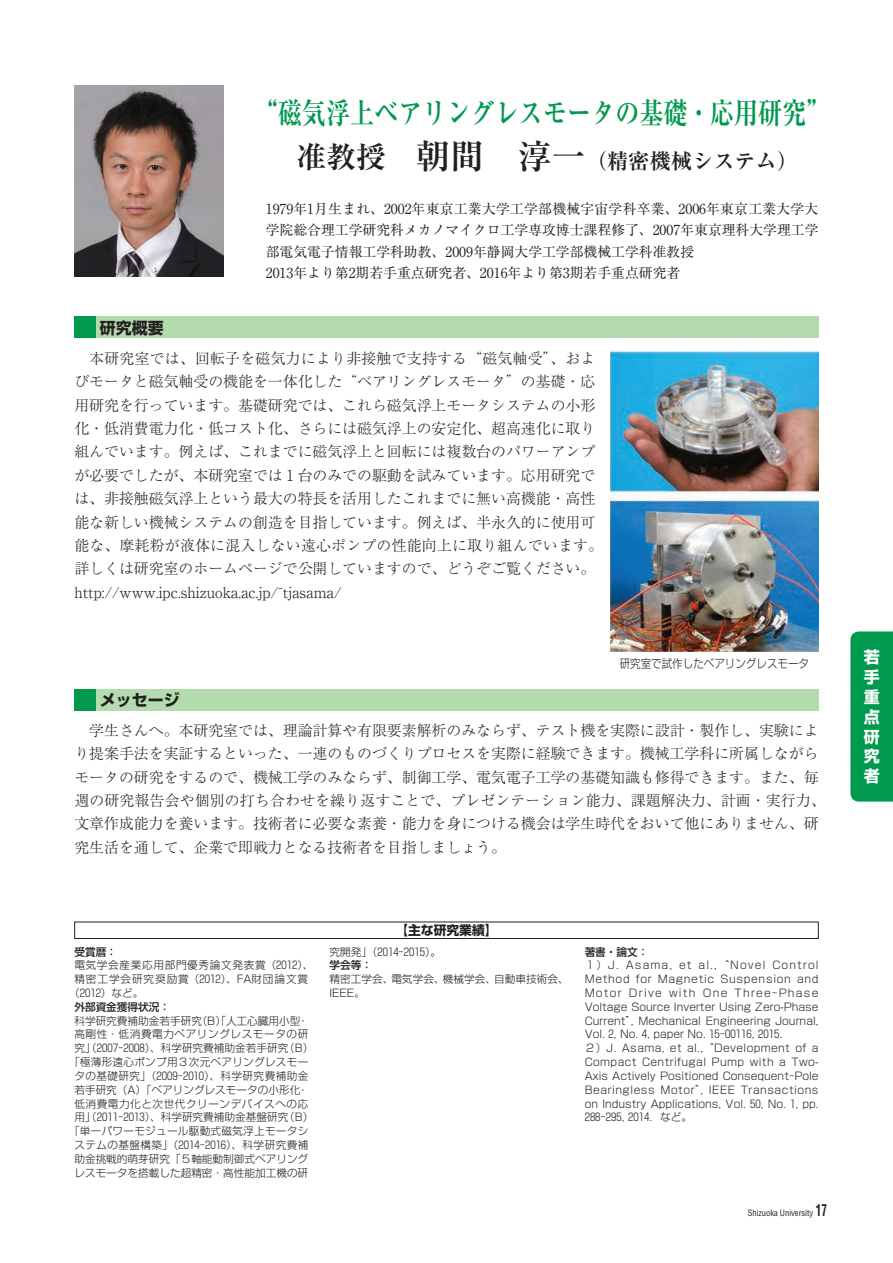
<style>
.page{position:relative;width:893px;height:1263px;background:#fff}
.page>*{position:absolute;margin:0;border:0;box-sizing:border-box;transform-origin:0 0}
.t1{font:700 29.7px "Ryumin Pro";color:#00994e;scale:.81 1}
.t2{font:700 21.3px "Ryumin Pro";color:#231f20}
.t3{font:700 15.9px "Shin Go Pro";color:#231f20}
.t4{font:700 15.9px/20px "Shin Go Pro";color:#fff;text-align:justify}
.t5{font:300 14.85px/23.4px "Ryumin Pro";color:#231f20}
.t6{font:13.8px/21.3px "Ryumin Pro";color:#231f20}
.t7{font:700 12.75px "Shin Go Pro";color:#231f20}
.t8{font:300 11.7px "Shin Go Pro";color:#231f20;scale:.9 1}
.t9{font:300 10.65px/13.8px "Shin Go Pro";letter-spacing:.025em;color:#231f20;text-align:center}
.t10{font:300 10.65px/13.8px "Shin Go Pro";color:#231f20}
.t11{font:300 10.65px "Shin Go Pro";letter-spacing:.06em;color:#231f20}
.t12{font:300 10.65px "Shin Go Pro";letter-spacing:.085em;color:#231f20}
.t13{font:500 10.65px "Shin Go Pro";color:#231f20}
.t14{font:condensed 8.55px "Helvetica";letter-spacing:-.005em;color:#231f20}
.s1{font-size:29.7px}
.s2{font-size:34.05px}
.s3{font-weight:700;font-size:15.9px}
</style>
<div class="page">
<img style="left:74px;top:85px;width:149px;height:191px">
<img style="left:610px;top:351px;width:209px;height:301px">
<div style="left:74px;top:922px;width:745px;height:17px;border:1px solid #231f20"></div>
<div style="left:850px;top:631px;width:43px;height:170px;background:#00994e"></div>
<div style="left:74px;top:689px;width:745px;height:21px;background:#b4dbae"></div>
<div style="left:74px;top:317px;width:745px;height:21px;background:#b4dbae"></div>
<div style="left:74px;top:317px;width:22px;height:21px;background:#00994e"></div>
<div style="left:74px;top:689px;width:22px;height:21px;background:#00994e"></div>
<h1 class="t1" style="left:254px;top:89px;width:714px">“磁気浮上ベアリングレスモータの基礎・応用研究”</h1>
<h2 class="t2" style="left:297px;top:144px;width:503px"><span class="s1">准教授　</span><span class="s2">朝間　淳一</span>（精密機械システム）</h2>
<h3 class="t3" style="left:100px;top:315px;width:65px">研究概要</h3>
<p class="t6" style="left:266px;top:197px;width:554px">1979年1月生まれ、2002年東京工業大学工学部機械宇宙学科卒業、2006年東京工業大学大学院総合理工学研究科メカノマイクロ工学専攻博士課程修了、2007年東京理科大学理工学部電気電子情報工学科助教、2009年静岡大学工学部機械工学科准教授<br>2013年より第2期若手重点研究者、2016年より第3期若手重点研究者</p>
<p class="t5" style="left:74px;top:345px;width:530px;text-indent:15px">本研究室では、回転子を磁気力により非接触で支持する“磁気軸受”、およびモータと磁気軸受の機能を一体化した“ベアリングレスモータ”の基礎・応用研究を行っています。基礎研究では、これら磁気浮上モータシステムの小形化・低消費電力化・低コスト化、さらには磁気浮上の安定化、超高速化に取り組んでいます。例えば、これまでに磁気浮上と回転には複数台のパワーアンプが必要でしたが、本研究室では１台のみでの駆動を試みています。応用研究では、非接触磁気浮上という最大の特長を活用したこれまでに無い高機能・高性能な新しい機械システムの創造を目指しています。例えば、半永久的に使用可能な、摩耗粉が液体に混入しない遠心ポンプの性能向上に取り組んでいます。詳しくは研究室のホームページで公開していますので、どうぞご覧ください。http://www.ipc.shizuoka.ac.jp/~tjasama/</p>
<h3 class="t3" style="left:100px;top:687px;width:81px">メッセージ</h3>
<p class="t8" style="left:620px;top:654px;width:212px">研究室で試作したベアリングレスモータ</p>
<p class="t5" style="left:74px;top:717px;width:753px;text-indent:15px">学生さんへ。本研究室では、理論計算や有限要素解析のみならず、テスト機を実際に設計・製作し、実験により提案手法を実証するといった、一連のものづくりプロセスを実際に経験できます。機械工学科に所属しながらモータの研究をするので、機械工学のみならず、制御工学、電気電子工学の基礎知識も修得できます。また、毎週の研究報告会や個別の打ち合わせを繰り返すことで、プレゼンテーション能力、課題解決力、計画・実行力、文章作成能力を養います。技術者に必要な素養・能力を身につける機会は学生時代をおいて他にありません、研究生活を通して、企業で即戦力となる技術者を目指しましょう。</p>
<p class="t13" style="left:74px;top:943px;width:44px">受賞暦：</p>
<p class="t11" style="left:74px;top:956px;width:241px">電気学会産業応用部門優秀論文発表賞（2012）、</p>
<p class="t12" style="left:74px;top:970px;width:235px">精密工学会研究奨励賞（2012）、FA財団論文賞</p>
<p class="t9" style="left:69px;top:985px;width:76px">（2012）など。</p>
<p class="t13" style="left:74px;top:998px;width:97px">外部資金獲得状況：</p>
<p class="t9" style="left:69px;top:1012px;width:246px">科学研究費補助金若手研究（B）「人工心臓用小型・高剛性・低消費電力ベアリングレスモータの研究」（2007-2008）、科学研究費補助金若手研究（B）「極薄形遠心ポンプ用３次元ベアリングレスモータの基礎研究」（2009-2010）、科学研究費補助金若手研究（A）「ベアリングレスモータの小形化・低消費電力化と次世代クリーンデバイスへの応用」（2011-2013）、科学研究費補助金基盤研究（B）「単一パワーモジュール駆動式磁気浮上モータシステムの基盤構築」（2014-2016）、科学研究費補助金挑戦的萌芽研究「５軸能動制御式ベアリングレスモータを搭載した超精密・高性能加工機の研</p>
<p class="t7" style="left:395px;top:920px;width:104px">【主な研究業績】</p>
<p class="t9" style="left:330px;top:943px;width:113px">究開発」（2014-2015）。</p>
<p class="t13" style="left:330px;top:956px;width:44px">学会等：</p>
<p class="t10" style="left:330px;top:971px;width:241px">精密工学会、電気学会、機械学会、自動車技術会、<br>IEEE。</p>
<p class="t13" style="left:585px;top:943px;width:65px">著書・論文：</p>
<p class="t9" style="left:585px;top:957px;width:235px;text-align:left">１）J. Asama, et al., “Novel Control Method for Magnetic Suspension and Motor Drive with One Three-Phase Voltage Source Inverter Using Zero-Phase Current”, Mechanical Engineering Journal, Vol. 2, No. 4, paper No. 15-00116, 2015.<br>２）J. Asama, et al., “Development of a Compact Centrifugal Pump with a Two-Axis Actively Positioned Consequent-Pole Bearingless Motor”, IEEE Transactions on Industry Applications, Vol. 50, No. 1, pp.<br>288-295, 2014．など。</p>
<p class="t14" style="left:748px;top:1208px;width:81px">Shizuoka University <span class="s3">17</span></p>
<h3 class="t4" style="left:864px;top:645px;width:17px">若手重点研究者</h3>
</div>
